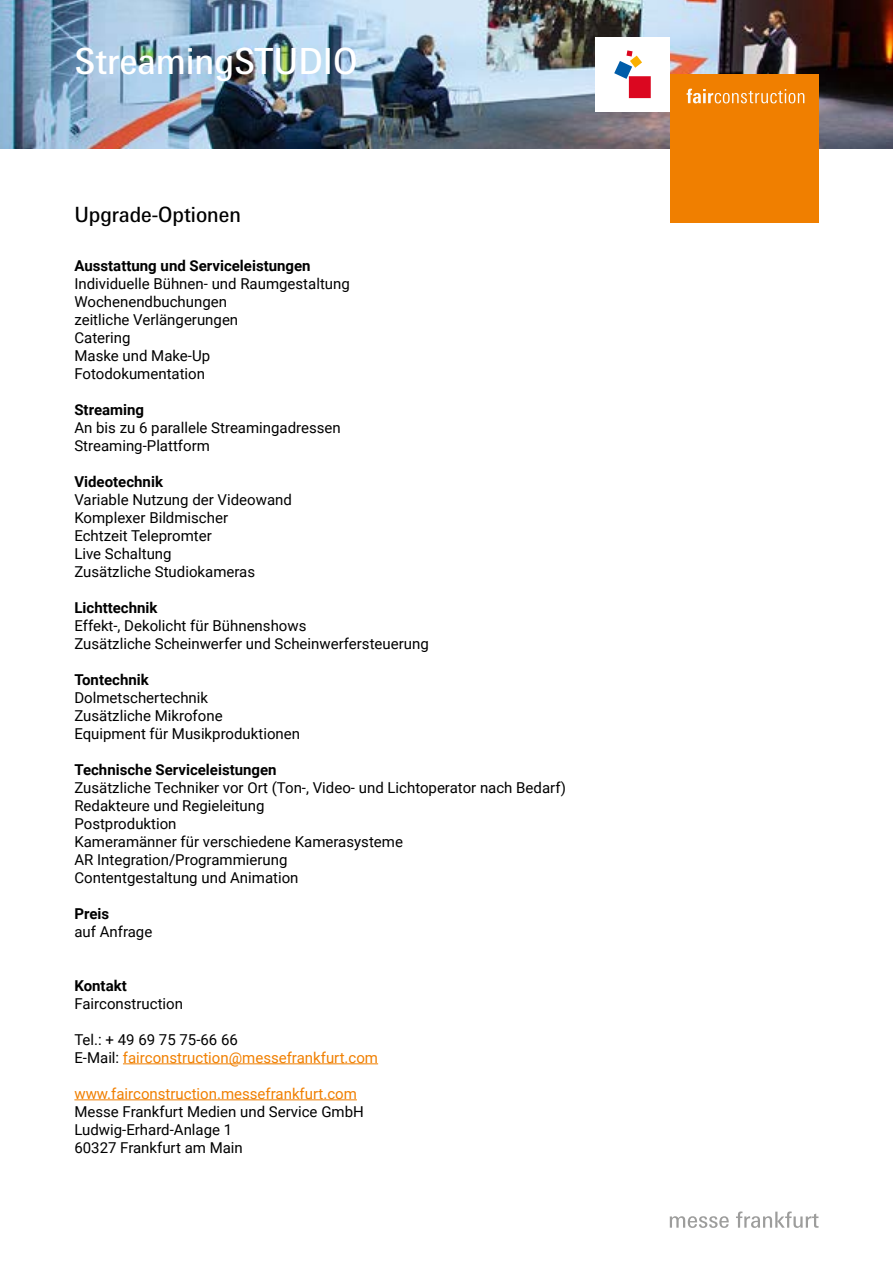
<style>
.page{position:relative;width:893px;height:1263px;background:#fff}
.page>*{position:absolute;margin:0;border:0;box-sizing:border-box;transform-origin:0 0}
.t1{font:36px "Messe Univers";color:#fff}
.t2{font:21px "Messe Univers";color:#000}
.t3{font:15px/18px "Roboto";color:#000}
.t4{font:700 15px "Roboto";color:#000}
.t5{font:15px/18px "Roboto";color:#f07f00}
.s1{color:#000}
</style>
<div class="page">
<img style="left:0;top:0;width:893px;height:149px">
<div style="left:670px;top:74px;width:149px;height:149px;background:#f07f00"></div>
<div style="left:595px;top:37px;width:75px;height:75px;background:#fff"></div>
<svg style="left:614px;top:50px;width:37px;height:48px"></svg>
<hr style="left:123px;top:1063px;width:255px;height:1px;background:#f07f00">
<hr style="left:74px;top:1099px;width:283px;height:1px;background:#f07f00">
<svg style="left:670px;top:1211px;width:149px;height:17px"></svg>
<svg style="left:687px;top:89px;width:117px;height:14px"></svg>
<h1 class="t1" style="left:74px;top:39px;width:285px">StreamingSTUDIO</h1>
<h2 class="t2" style="left:74px;top:202px;width:168px">Upgrade-Optionen</h2>
<p class="t4" style="left:74px;top:255px;width:238px">Ausstattung und Serviceleistungen</p>
<p class="t3" style="left:74px;top:274px;width:277px">Individuelle Bühnen- und Raumgestaltung<br>Wochenendbuchungen<br>zeitliche Verlängerungen<br>Catering<br>Maske und Make-Up<br>Fotodokumentation</p>
<p class="t4" style="left:74px;top:399px;width:71px">Streaming</p>
<p class="t3" style="left:74px;top:418px;width:268px">An bis zu 6 parallele Streamingadressen<br>Streaming-Plattform</p>
<p class="t4" style="left:74px;top:471px;width:90px">Videotechnik</p>
<p class="t3" style="left:74px;top:490px;width:219px">Variable Nutzung der Videowand<br>Komplexer Bildmischer<br>Echtzeit Telepromter<br>Live Schaltung<br>Zusätzliche Studiokameras</p>
<p class="t4" style="left:74px;top:597px;width:85px">Lichttechnik</p>
<p class="t3" style="left:74px;top:616px;width:356px">Effekt-, Dekolicht für Bühnenshows<br>Zusätzliche Scheinwerfer und Scheinwerfersteuerung</p>
<p class="t4" style="left:74px;top:669px;width:76px">Tontechnik</p>
<p class="t3" style="left:74px;top:688px;width:227px">Dolmetschertechnik<br>Zusätzliche Mikrofone<br>Equipment für Musikproduktionen</p>
<p class="t4" style="left:74px;top:759px;width:204px">Technische Serviceleistungen</p>
<p class="t3" style="left:74px;top:778px;width:493px">Zusätzliche Techniker vor Ort (Ton-, Video- und Lichtoperator nach Bedarf)<br>Redakteure und Regieleitung<br>Postproduktion<br>Kameramänner für verschiedene Kamerasysteme<br>AR Integration/Programmierung<br>Contentgestaltung und Animation</p>
<p class="t4" style="left:74px;top:903px;width:36px">Preis</p>
<p class="t3" style="left:74px;top:922px;width:79px">auf Anfrage</p>
<p class="t4" style="left:74px;top:975px;width:54px">Kontakt</p>
<p class="t3" style="left:74px;top:994px;width:110px">Fairconstruction</p>
<p class="t5" style="left:74px;top:1030px;width:305px"><span class="s1">Tel.: + 49 69 75 75-66 66<br>E-Mail:</span> fairconstruction@messefrankfurt.com</p>
<p class="t5" style="left:74px;top:1084px;width:284px">www.fairconstruction.messefrankfurt.com</p>
<p class="t3" style="left:74px;top:1102px;width:291px">Messe Frankfurt Medien und Service GmbH<br>Ludwig-Erhard-Anlage 1<br>60327 Frankfurt am Main</p>
</div>
